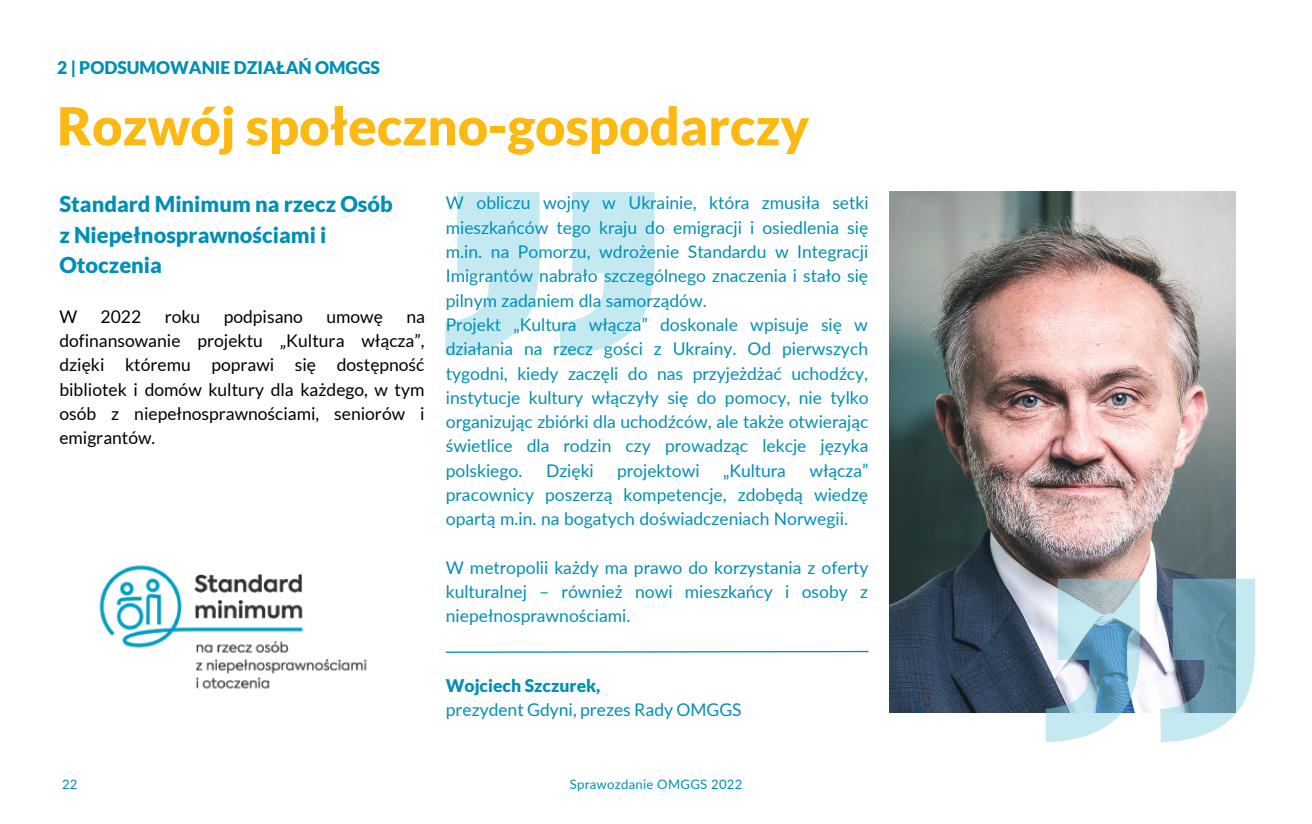
<style>
.page{position:relative;width:1312px;height:824px;background:#fff}
.page>*{position:absolute;margin:0;border:0;box-sizing:border-box;transform-origin:0 0}
.t1{font:900 52.5px "Lato";color:#fdb913}
.t2{font:900 21.88px/30.2px "Lato";color:#008fb6}
.t3{font:17.5px/24.3px "Lato";color:#008fb6;text-align:justify}
.t4{font:17.5px/24.3px "Lato";color:#000;text-align:justify}
.t5{font:900 17.5px "Lato";color:#008fb6}
.t6{font:13.12px "Lato";letter-spacing:.02em;color:#008fb6}
</style>
<div class="page">
<img style="left:889px;top:192px;width:347px;height:521px">
<svg style="left:1046px;top:578px;width:209px;height:164px"></svg>
<svg style="left:445px;top:192px;width:210px;height:163px"></svg>
<svg style="left:445px;top:650px;width:424px;height:3px"></svg>
<img style="left:99px;top:565px;width:268px;height:124px">
<p class="t5" style="left:57px;top:57px;width:324px">2 | PODSUMOWANIE DZIAŁAŃ OMGGS</p>
<p class="t1" style="left:57px;top:93px;width:754px">Rozwój społeczno-gospodarczy</p>
<p class="t2" style="left:59px;top:189px;width:335px">Standard Minimum na rzecz Osób</p>
<p class="t2" style="left:59px;top:219px;width:269px">z Niepełnosprawnościami i<br>Otoczenia</p>
<p class="t4" style="left:59px;top:304px;width:19px">W</p>
<p class="t4" style="left:101px;top:304px;width:42px">2022</p>
<p class="t4" style="left:165px;top:304px;width:37px">roku</p>
<p class="t4" style="left:224px;top:304px;width:81px">podpisano</p>
<p class="t4" style="left:326px;top:304px;width:58px">umowę</p>
<p class="t4" style="left:59px;top:304px;width:367px;text-indent:347px">na dofinansowanie projektu „Kultura włącza”, dzięki któremu poprawi się dostępność bibliotek i domów kultury dla każdego, w tym osób z niepełnosprawnościami, seniorów i emigrantów.</p>
<p class="t3" style="left:446px;top:190px;width:424px">W obliczu wojny w Ukrainie, która zmusiła setki mieszkańców tego kraju do emigracji i osiedlenia się m.in. na Pomorzu, wdrożenie Standardu w Integracji Imigrantów nabrało szczególnego znaczenia i stało się pilnym zadaniem dla samorządów.</p>
<p class="t3" style="left:446px;top:312px;width:424px">Projekt „Kultura włącza” doskonale wpisuje się w działania na rzecz gości z Ukrainy. Od pierwszych tygodni, kiedy zaczęli do nas przyjeżdżać uchodźcy, instytucje kultury włączyły się do pomocy, nie tylko organizując zbiórki dla uchodźców, ale także otwierając świetlice dla rodzin czy prowadząc lekcje języka polskiego.</p>
<p class="t3" style="left:446px;top:458px;width:424px;text-indent:364px">włącza” pracownicy poszerzą kompetencje, zdobędą wiedzę opartą m.in. na bogatych doświadczeniach Norwegii.</p>
<p class="t3" style="left:446px;top:555px;width:424px">W metropolii każdy ma prawo do korzystania z oferty kulturalnej – również nowi mieszkańcy i osoby z niepełnosprawnościami.</p>
<p class="t3" style="left:546px;top:458px;width:49px">Dzięki</p>
<p class="t3" style="left:617px;top:458px;width:84px">projektowi</p>
<p class="t3" style="left:723px;top:458px;width:64px">„Kultura</p>
<p class="t5" style="left:446px;top:674px;width:156px">Wojciech Szczurek,</p>
<p class="t3" style="left:446px;top:697px;width:297px">prezydent Gdyni, prezes Rady OMGGS</p>
<p class="t6" style="left:62px;top:776px;width:17px">22</p>
<p class="t6" style="left:570px;top:776px;width:174px">Sprawozdanie OMGGS 2022</p>
</div>
